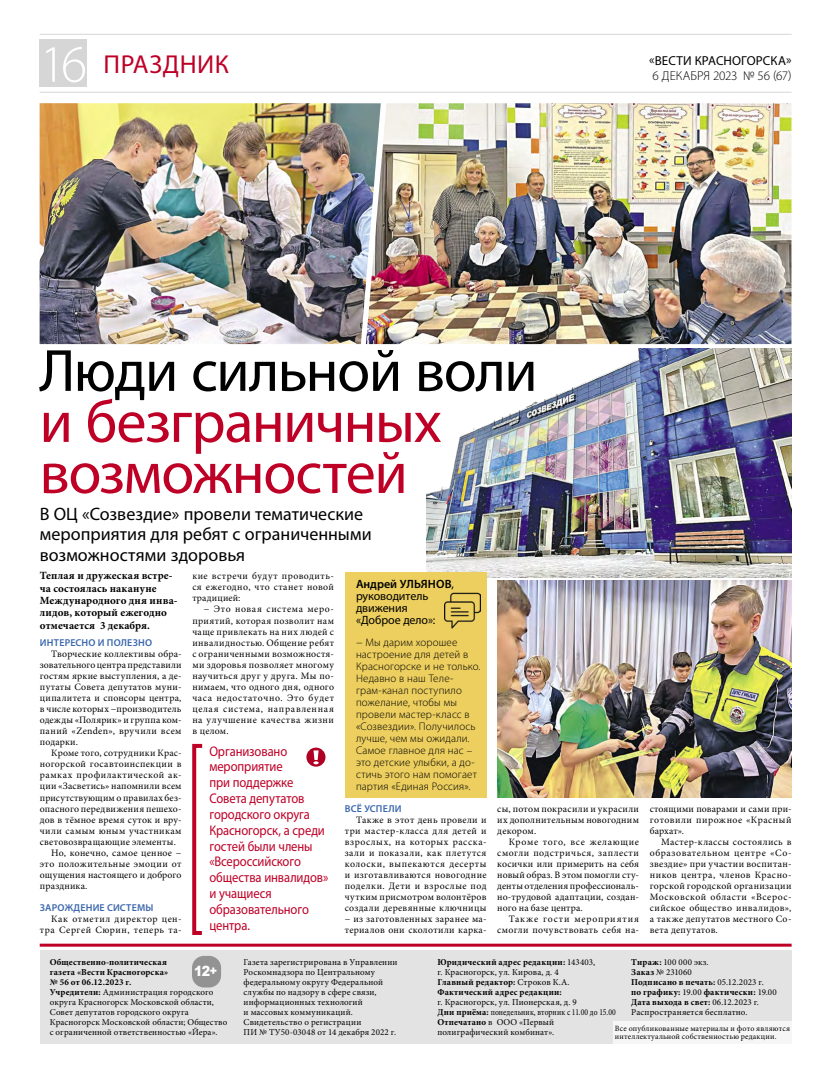
<style>
.page{position:relative;width:820px;height:1078px;background:#fff}
.page>*{position:absolute;margin:0;border:0;box-sizing:border-box;transform-origin:0 0}
.t1{font:60px/51px "Myriad Pro";letter-spacing:-.02em;color:#be0027}
.t2{font:60px "Myriad Pro";letter-spacing:-.025em;color:#000}
.t3{font:300 53px "Myriad Pro";color:#fff}
.t4{font:26px "Myriad Pro";letter-spacing:.02em;color:#be0027}
.t5{font:18px/20px "Myriad Pro";color:#000}
.t6{font:14px/15.8px "Myriad Pro";letter-spacing:-.01em;color:#be0027;scale:.9 1}
.t7{font:900 14px "Arial";color:#fff;scale:.9 1}
.t8{font:13px "Myriad Pro";letter-spacing:.01em;color:#000}
.t9{font:300 13px "Myriad Pro";letter-spacing:-.005em;color:#000}
.t10{font:12px/12px "Myriad Pro";letter-spacing:-.005em;color:#000}
.t11{font:300 11px/12px "Myriad Pro";letter-spacing:.015em;color:#000}
.t12{font:700 11px/12.3px "Minion Pro";letter-spacing:.015em;color:#000}
.t13{font:600 10px "Myriad Pro";letter-spacing:.015em;color:#3c68ae}
.t14{font:9.8px/11.1px "Minion Pro";letter-spacing:.03em;color:#000;text-align:justify}
.t15{font:9.8px/11.1px "Minion Pro";letter-spacing:.05em;color:#000;text-align:right}
.t16{font:9.8px/11.1px "Minion Pro";letter-spacing:.06em;color:#000;text-align:right}
.t17{font:9.8px "Minion Pro";letter-spacing:.01em;color:#000}
.t18{font:9.8px "Minion Pro";letter-spacing:.055em;color:#000}
.t19{font:9px/10px "Minion Pro";letter-spacing:.015em;color:#000}
.t20{font:700 9px/10px "Minion Pro";letter-spacing:.025em;color:#000}
.t21{font:8px/8px "Minion Pro";letter-spacing:.025em;color:#000}
.s1{font-weight:600}
.s2{font-weight:700}
.s3{font-weight:400}
.s4{font-size:12px}
</style>
<div class="page">
<hr style="left:40px;top:92px;width:751px;height:1px;background:#d6d6d6">
<hr style="left:40px;top:34px;width:751px;height:1px;background:#d6d6d6">
<div style="left:40px;top:40px;width:47px;height:47px;background:#d6d6d6"></div>
<hr style="left:40px;top:943px;width:751px;height:3px;background:#be0027">
<div style="left:40px;top:950px;width:751px;height:93px;background:#e3e3e3"></div>
<div style="left:192px;top:955px;width:29px;height:32px;background:#939393;border-radius:12px"></div>
<div style="left:613px;top:1020px;width:178px;height:23px;background:#f6f6f6"></div>
<svg style="left:306px;top:747px;width:19px;height:19px"></svg>
<img style="left:426px;top:348px;width:365px;height:229px">
<img style="left:380px;top:103px;width:411px;height:241px">
<img style="left:40px;top:103px;width:340px;height:241px">
<div style="left:345px;top:572px;width:141px;height:225px;background:#edcf5f"></div>
<img style="left:444px;top:593px;width:36px;height:36px">
<img style="left:497px;top:581px;width:294px;height:216px">
<div style="left:192px;top:743px;width:12px;height:191px;border:4px solid #be0027"></div>
<h2 class="t3" style="left:40px;top:32px;width:49px">16</h2>
<h3 class="t8" style="left:649px;top:53px;width:144px">«ВЕСТИ КРАСНОГОРСКА»</h3>
<h3 class="t4" style="left:103px;top:48px;width:127px">ПРАЗДНИК</h3>
<h3 class="t9" style="left:652px;top:68px;width:140px">6 ДЕКАБРЯ 2023 № 56 (67)</h3>
<h1 class="t2" style="left:40px;top:333px;width:499px">Люди сильной воли</h1>
<h1 class="t1" style="left:40px;top:395px;width:403px">и безграничных возможностей</h1>
<h3 class="t5" style="left:40px;top:504px;width:333px">В ОЦ «Созвездие» провели тематические мероприятия для ребят с ограниченными возможностями здоровья</h3>
<p class="t12" style="left:40px;top:569px;width:139px">Теплая и дружеская встре&shy;ча состоялась накануне<br>Международного дня инва&shy;лидов, который ежегодно отмечается 3 декабря.</p>
<p class="t13" style="left:40px;top:635px;width:113px">ИНТЕРЕСНО И ПОЛЕЗНО</p>
<p class="t14" style="left:40px;top:648px;width:143px;text-indent:11px">Творческие коллективы обра&shy;зовательного центра представили гостям яркие выступления, а де&shy;путаты Совета депутатов муни&shy;ципалитета и спонсоры центра, в числе которых −производитель одежды «Полярик» и группа ком&shy;паний «Zenden», вручили всем подарки.</p>
<p class="t14" style="left:51px;top:747px;width:132px">Кроме того, сотрудники Крас-</p>
<p class="t14" style="left:40px;top:758px;width:143px">ногорской госавтоинспекции в</p>
<p class="t18" style="left:40px;top:768px;width:143px">рамках профилактической ак-</p>
<p class="t14" style="left:40px;top:780px;width:143px">ции «Засветись» напомнили всем</p>
<p class="t14" style="left:40px;top:791px;width:143px">присутствующим о правилах без-</p>
<p class="t14" style="left:40px;top:802px;width:143px">опасного передвижения пешехо-</p>
<p class="t14" style="left:40px;top:813px;width:143px">дов в тёмное время суток и вру-</p>
<p class="t14" style="left:40px;top:824px;width:143px">чили самым юным участникам</p>
<p class="t14" style="left:40px;top:836px;width:137px">световозвращающие элементы.</p>
<p class="t14" style="left:51px;top:847px;width:132px">Но, конечно, самое ценное −</p>
<p class="t14" style="left:40px;top:858px;width:143px">это положительные эмоции от</p>
<p class="t17" style="left:40px;top:868px;width:143px">ощущения настоящего и доброго</p>
<p class="t14" style="left:40px;top:880px;width:49px">праздника.</p>
<p class="t13" style="left:40px;top:901px;width:115px">ЗАРОЖДЕНИЕ СИСТЕМЫ</p>
<p class="t16" style="left:40px;top:913px;width:143px">Как отметил директор цен&shy;тра Сергей Сюрин, теперь та-</p>
<p class="t14" style="left:192px;top:570px;width:143px">кие встречи будут проводить&shy;ся ежегодно, что станет новой традицией:</p>
<p class="t14" style="left:192px;top:603px;width:143px;text-indent:11px">− Это новая система меро&shy;приятий, которая позволит нам чаще привлекать на них людей с инвалидностью. Общение ребят с ограниченными возможностя&shy;ми здоровья позволяет многому научиться друг у друга. Мы по&shy;нимаем, что одного дня, одного часа недостаточно. Это будет целая система, направленная на улучшение качества жизни в целом.</p>
<h3 class="t6" style="left:209px;top:742px;width:134px">Организовано мероприятие<br>при поддержке<br>Совета депутатов городского округа<br>Красногорск, а среди гостей были члены «Всероссийского общества инвалидов» и учащиеся образовательного центра.</h3>
<p class="t10" style="left:356px;top:578px;width:99px"><span class="s1">Андрей УЛЬЯНОВ</span>, руководитель движения «Доброе дело»:</p>
<p class="t11" style="left:356px;top:635px;width:126px">− Мы дарим хорошее настроение для детей в<br>Красногорске и не только.<br>Недавно в наш Теле&shy;грам-канал поступило пожелание, чтобы мы провели мастер-класс в «Созвездии». Получилось лучше, чем мы ожидали.<br>Самое главное для нас – это детские улыбки, а до&shy;стичь этого нам помогает партия «Единая Россия».</p>
<p class="t13" style="left:345px;top:801px;width:58px">ВСЁ УСПЕЛИ</p>
<p class="t14" style="left:345px;top:813px;width:143px;text-indent:11px">Также в этот день провели и три мастер-класса для детей и взрослых, на которых расска&shy;зали и показали, как плетутся колоски, выпекаются десерты и изготавливаются новогодние поделки. Дети и взрослые под чутким присмотром волонтёров создали деревянные ключницы − из заготовленных заранее ма&shy;териалов они сколотили карка-</p>
<p class="t14" style="left:497px;top:802px;width:143px">сы, потом покрасили и украсили их дополнительным новогодним декором.</p>
<p class="t14" style="left:497px;top:836px;width:143px;text-indent:11px">Кроме того, все желающие смогли подстричься, заплести косички или примерить на себя новый образ. В этом помогли сту&shy;денты отделения профессиональ&shy;но-трудовой адаптации, создан&shy;ного на базе центра.</p>
<p class="t15" style="left:497px;top:913px;width:143px">Также гости мероприятия смогли почувствовать себя на-</p>
<p class="t14" style="left:649px;top:802px;width:143px">стоящими поварами и сами при&shy;готовили пирожное «Красный бархат».</p>
<p class="t14" style="left:649px;top:836px;width:143px;text-indent:11px">Мастер-классы состоялись в образовательном центре «Со&shy;звездие» при участии воспитан&shy;ников центра, членов Красно&shy;горской городской организации Московской области «Всерос&shy;сийское общество инвалидов», а также депутатов местного Со&shy;вета депутатов.</p>
<p class="t19" style="left:50px;top:956px;width:179px"><span class="s2">Общественно-политическая<br>газета «Вести Красногорска»<br>№ 56 от 06.12.2023 г.<br>Учредители:</span> Администрация городского округа Красногорск Московской области, Совет депутатов городского округа Красногорск Московской области; Общество с ограниченной ответственностью «Йера».</p>
<p class="t19" style="left:243px;top:956px;width:155px">Газета зарегистрирована в Управлении<br>Роскомнадзора по Центральному федеральному округу Федеральной службы по надзору в сфере связи, информационных технологий<br>и массовых коммуникаций.<br>Свидетельство о регистрации<br>ПИ № ТУ50-03048 от 14 декабря 2022 г.</p>
<p class="t20" style="left:437px;top:956px;width:159px">Юридический адрес редакции: <span class="s3">143403, г. Красногорск, ул. Кирова, д. 4<br></span>Главный редактор: <span class="s3">Строков К.А.<br></span>Фактический адрес редакции:</p>
<p class="t19" style="left:631px;top:956px;width:147px"><span class="s2">Тираж:</span> 100 000 экз.<br><span class="s2">Заказ</span> № 231060<br><span class="s2">Подписано в печать:</span> 05.12.2023 г.<br><span class="s2">по графику:</span> 19.00 <span class="s2">фактически:</span> 19.00<br><span class="s2">Дата выхода в свет:</span> 06.12.2023 г.<br>Распространяется бесплатно.</p>
<h3 class="t7" style="left:194px;top:960px;width:27px">12<span class="s4">+</span></h3>
<p class="t19" style="left:437px;top:996px;width:180px">г. Красногорск, ул. Пионерская, д. 9<br><span class="s2">Дни приёма:</span> понедельник, вторник с 11.00 до 15.00<br><span class="s2">Отпечатано</span> в ООО «Первый полиграфический комбинат».</p>
<p class="t21" style="left:614px;top:1023px;width:176px">Все опубликованные материалы и фото являются интеллектуальной собственностью редакции.</p>
</div>
